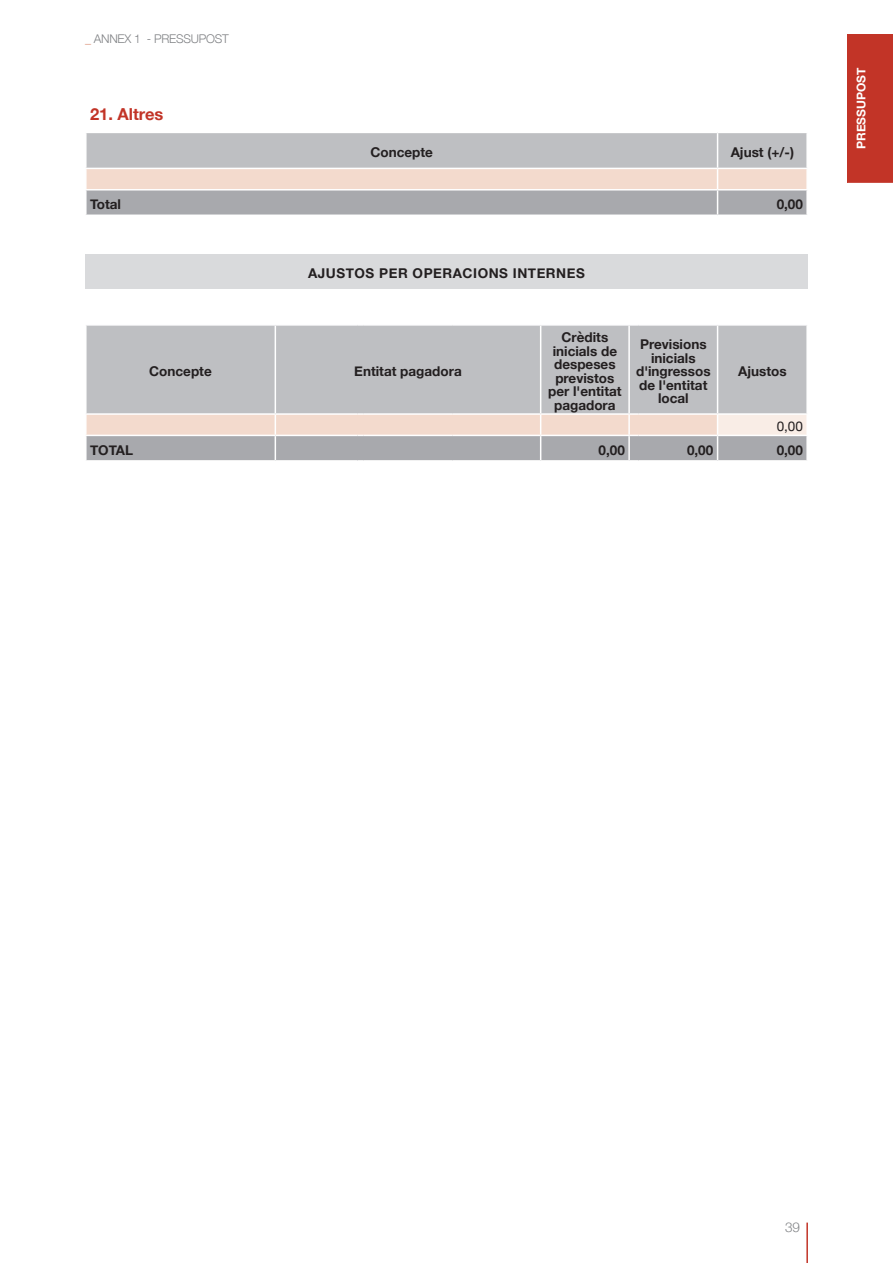
<style>
.page{position:relative;width:893px;height:1263px;background:#fff}
.page>*{position:absolute;margin:0;border:0;box-sizing:border-box;transform-origin:0 0}
.PUNTS_EXEL{font:700 16.5px "Helvetica Neue";color:#c23427}
.TITOLS_GRANS_EXCEL{font:700 13.5px/13.5px "Helvetica Neue";color:#231f20;text-align:center}
.TITOLS_GRANS_EXCEL-2{font:700 13.5px "Helvetica Neue";letter-spacing:.04em;color:#231f20}
.t1{font:13.5px "Helvetica Neue";color:#231f20}
.t2{font:300 13.5px "Helvetica Neue";color:#808285}
.t3{font:300 12px "Helvetica Neue";letter-spacing:-.02em;color:#808285}
.t4{font:700 12px "Helvetica Neue";color:#fff}
.s1{color:#d68266}
</style>
<div class="page">
<hr style="left:806px;top:1222px;width:2px;height:41px;background:#c23427">
<div style="left:848px;top:34px;width:45px;height:149px;background:#c23427"></div>
<div style="left:87px;top:326px;width:719px;height:87px;background:#bebfc2"></div>
<hr style="left:275px;top:326px;width:1px;height:87px;background:#fff">
<hr style="left:540px;top:326px;width:1px;height:87px;background:#fff">
<hr style="left:628px;top:326px;width:2px;height:87px;background:#fff">
<hr style="left:717px;top:326px;width:1px;height:87px;background:#fff">
<svg style="left:86px;top:413px;width:721px;height:48px"></svg>
<hr style="left:639px;top:460px;width:79px;height:2px;background:#fff">
<hr style="left:718px;top:460px;width:90px;height:2px;background:#fff">
<svg style="left:86px;top:133px;width:721px;height:82px"></svg>
<hr style="left:806px;top:190px;width:2px;height:25px;background:#fff">
<div style="left:85px;top:254px;width:723px;height:35px;background:#d9dadc"></div>
<p class="t3" style="left:85px;top:30px;width:145px"><span class="s1">_</span> ANNEX 1 - PRESSUPOST</p>
<p class="PUNTS_EXEL" style="left:90px;top:101px;width:75px">21. Altres</p>
<p class="TITOLS_GRANS_EXCEL" style="left:370px;top:146px;width:64px">Concepte</p>
<p class="TITOLS_GRANS_EXCEL" style="left:731px;top:146px;width:65px">Ajust (+/-)</p>
<p class="TITOLS_GRANS_EXCEL" style="left:90px;top:198px;width:32px">Total</p>
<p class="TITOLS_GRANS_EXCEL" style="left:777px;top:198px;width:28px">0,00</p>
<p class="TITOLS_GRANS_EXCEL-2" style="left:308px;top:263px;width:278px">AJUSTOS PER OPERACIONS INTERNES</p>
<p class="TITOLS_GRANS_EXCEL" style="left:149px;top:365px;width:64px">Concepte</p>
<p class="TITOLS_GRANS_EXCEL" style="left:354px;top:365px;width:109px">Entitat pagadora</p>
<p class="TITOLS_GRANS_EXCEL" style="left:548px;top:331px;width:75px">Crèdits inicials de despeses previstos per l'entitat pagadora</p>
<p class="TITOLS_GRANS_EXCEL" style="left:636px;top:338px;width:76px">Previsions inicials d'ingressos de l'entitat local</p>
<p class="TITOLS_GRANS_EXCEL" style="left:738px;top:365px;width:50px">Ajustos</p>
<p class="t1" style="left:777px;top:417px;width:28px">0,00</p>
<p class="TITOLS_GRANS_EXCEL" style="left:90px;top:443px;width:45px">TOTAL</p>
<p class="TITOLS_GRANS_EXCEL" style="left:599px;top:443px;width:28px">0,00</p>
<p class="TITOLS_GRANS_EXCEL" style="left:687px;top:443px;width:28px">0,00</p>
<p class="TITOLS_GRANS_EXCEL" style="left:777px;top:443px;width:28px">0,00</p>
<p class="t4" style="left:852px;top:149px;width:83px;rotate:-90deg">PRESSUPOST</p>
<p class="t2" style="left:785px;top:1217px;width:16px">39</p>
</div>
